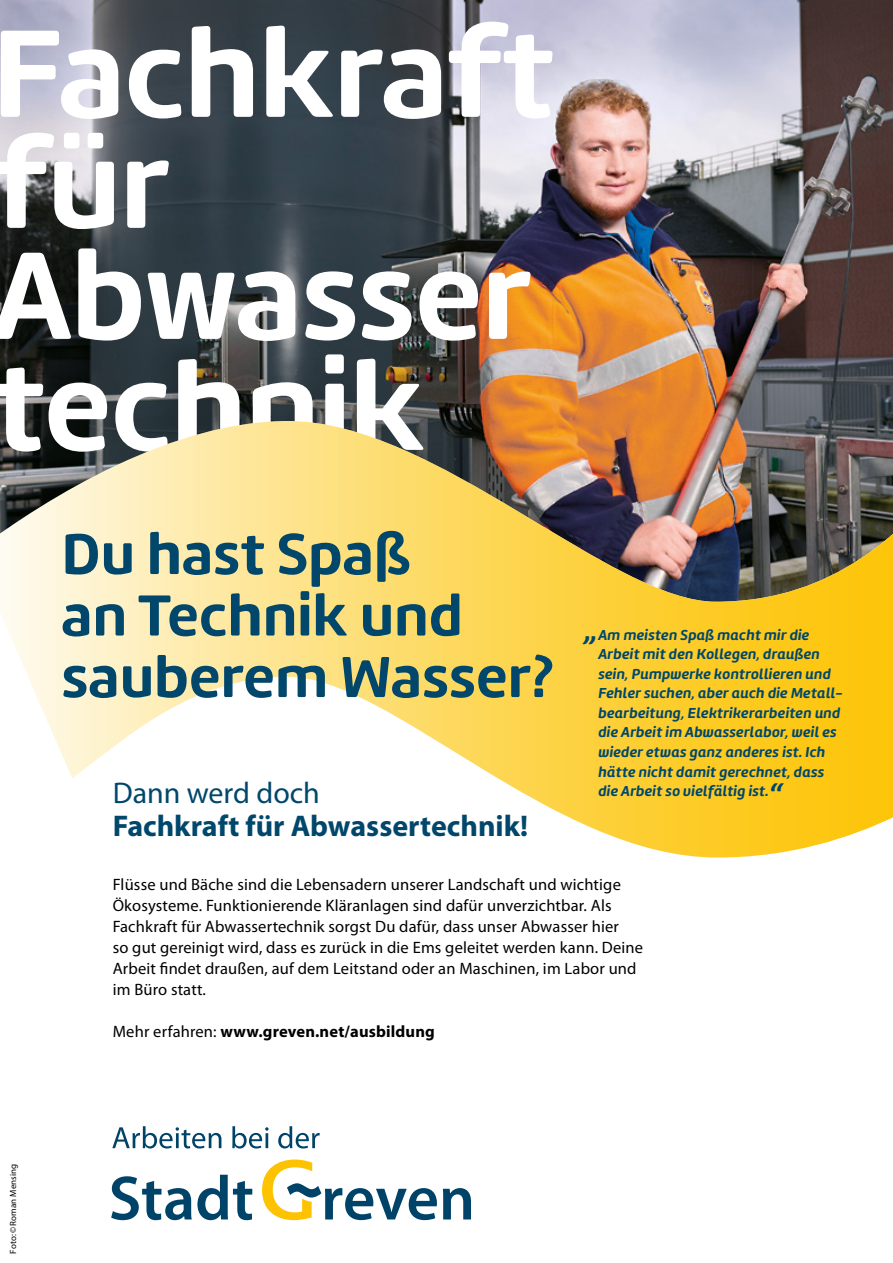
<style>
.page{position:relative;width:893px;height:1263px;background:#fff}
.page>*{position:absolute;margin:0;border:0;box-sizing:border-box;transform-origin:0 0}
.Einf__Abs{font:700 129px/111px "Amelia Rounded";color:#fff}
.t1{font:700 60px/61.5px "Amelia Rounded";letter-spacing:.01em;color:#00476b}
.Job{font:700 30px/33px "Myriad Pro";color:#00476b}
.Anlauf{font:16.5px/21px "Myriad Pro";letter-spacing:.01em;color:#000}
.Anlauf-2{font:700 16.5px "Myriad Pro";letter-spacing:.01em;color:#000}
.zitat{font:italic 700 15px/19.5px "Amelia Rounded";letter-spacing:.02em;color:#00476b}
.Body{font:9px "Myriad Pro";letter-spacing:.01em;color:#000}
.s1{font-weight:400}
.s2{font-size:33px}
</style>
<div class="page">
<img style="left:0;top:0;width:893px;height:421px">
<svg style="left:0;top:421px;width:893px;height:436px"></svg>
<svg style="left:112px;top:1126px;width:208px;height:22px"></svg>
<svg style="left:111px;top:1159px;width:360px;height:61px"></svg>
<p class="Einf__Abs" style="left:-7px;top:17px;width:563px">Fachkraft für</p>
<p class="Einf__Abs" style="left:-7px;top:239px;width:540px">Abwasser technik</p>
<h1 class="t1" style="left:62px;top:522px;width:493px">Du hast Spaß<br>an Technik und sauberem Wasser?</h1>
<p class="Job" style="left:113px;top:775px;width:417px"><span class="s1">Dann werd doch<br></span>Fachkraft für Abwassertechnik!</p>
<p class="zitat" style="left:598px;top:625px;width:246px;text-indent:-14px"><span class="s2">„</span>Am meisten Spaß macht mir die Arbeit mit den Kollegen, draußen sein, Pumpwerke kontrollieren und Fehler suchen, aber auch die Metall&shy;bearbeitung, Elektrikerarbeiten und die Arbeit im Abwasserlabor, weil es wieder etwas ganz anderes ist. Ich hätte nicht damit gerechnet, dass die Arbeit so vielfältig ist.<span class="s2">“</span></p>
<p class="Body" style="left:8px;top:1253px;width:91px;rotate:-90deg">Foto:©Roman Mensing</p>
<p class="Anlauf" style="left:113px;top:873px;width:532px">Flüsse und Bäche sind die Lebensadern unserer Landschaft und wichtige Ökosysteme. Funktionierende Kläranlagen sind dafür unverzichtbar. Als Fachkraft für Abwassertechnik sorgst Du dafür, dass unser Abwasser hier<br>so gut gereinigt wird, dass es zurück in die Ems geleitet werden kann. Deine Arbeit findet draußen, auf dem Leitstand oder an Maschinen, im Labor und im Büro statt.</p>
<p class="Anlauf-2" style="left:113px;top:1020px;width:324px"><span class="s1">Mehr erfahren:</span> www.greven.net/ausbildung</p>
</div>
